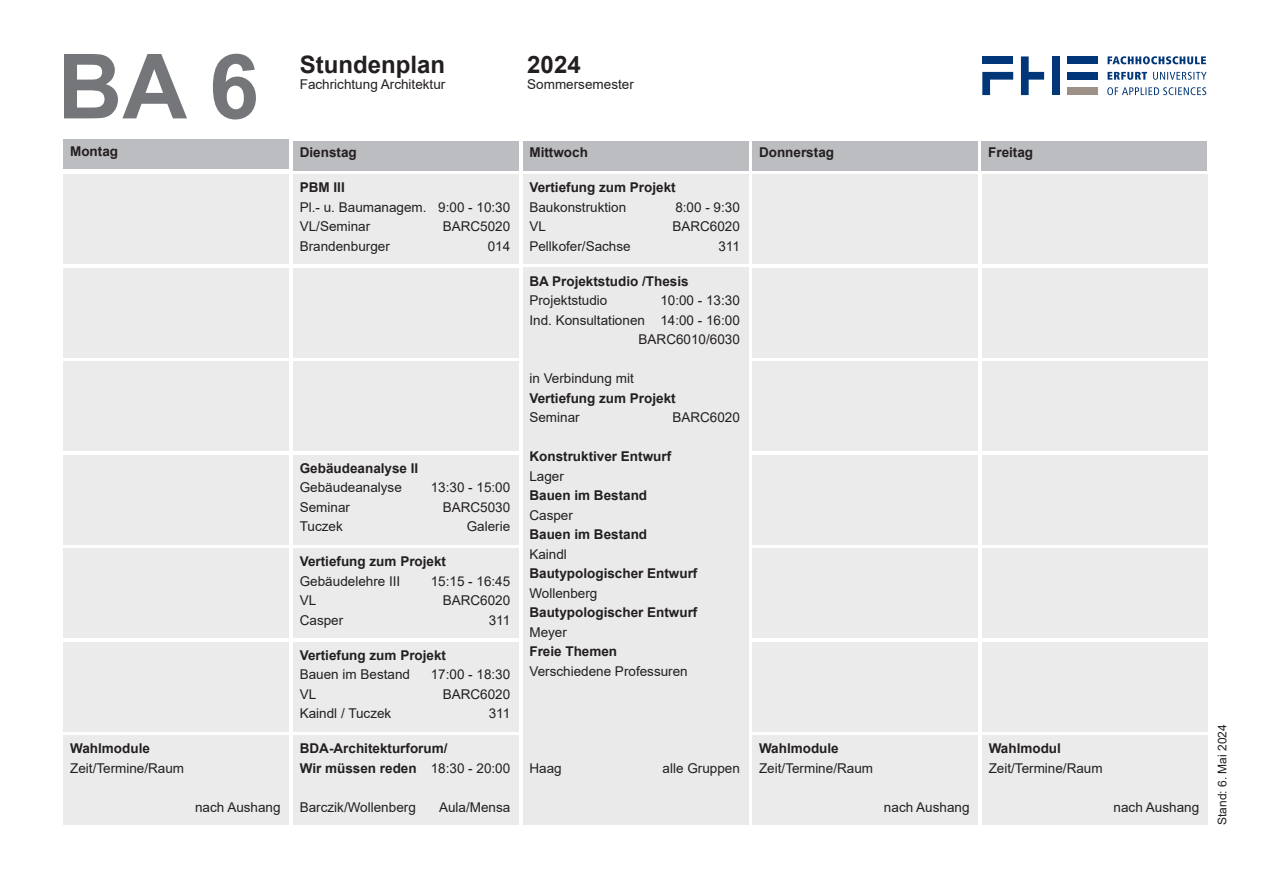
<style>
.page{position:relative;width:1263px;height:893px;background:#fff}
.page>*{position:absolute;margin:0;border:0;box-sizing:border-box;transform-origin:0 0}
.Absatzformat_1{font:700 90px "Arial";color:#757679}
.Text_Fett{font:700 24px "Arial";color:#231f20}
.Absatzformat_1-2{font:13.5px "Arial";color:#231f20}
.Absatzformat_1-3{font:700 13.5px/19.5px "Arial";color:#231f20}
.Text_Fett-2{font:13.5px "Arial";color:#231f20}
.t1{font:12px "Arial";color:#231f20}
.s1{font-weight:400}
</style>
<div class="page">
<div style="left:1067px;top:72px;width:31px;height:8px;background:#013778"></div>
<div style="left:1067px;top:56px;width:31px;height:8px;background:#013778"></div>
<div style="left:1067px;top:87px;width:31px;height:8px;background:#9d9087"></div>
<div style="left:1052px;top:56px;width:7px;height:39px;background:#013778"></div>
<svg style="left:1021px;top:56px;width:23px;height:39px"></svg>
<div style="left:982px;top:56px;width:31px;height:8px;background:#013778"></div>
<svg style="left:982px;top:72px;width:31px;height:23px"></svg>
<svg style="left:1107px;top:56px;width:99px;height:8px"></svg>
<svg style="left:1107px;top:72px;width:99px;height:8px"></svg>
<svg style="left:1107px;top:87px;width:99px;height:8px"></svg>
<div style="left:982px;top:141px;width:225px;height:29px;background:#bcbdc0"></div>
<div style="left:753px;top:141px;width:225px;height:29px;background:#bcbdc0"></div>
<div style="left:523px;top:141px;width:225px;height:29px;background:#bcbdc0"></div>
<div style="left:293px;top:141px;width:226px;height:29px;background:#bcbdc0"></div>
<div style="left:64px;top:140px;width:225px;height:29px;background:#bcbdc0"></div>
<div style="left:293px;top:642px;width:226px;height:89px;background:#ebebeb"></div>
<div style="left:293px;top:174px;width:226px;height:90px;background:#ebebeb"></div>
<div style="left:753px;top:549px;width:225px;height:89px;background:#ebebeb"></div>
<div style="left:982px;top:174px;width:226px;height:90px;background:#ebebeb"></div>
<div style="left:753px;top:642px;width:225px;height:89px;background:#ebebeb"></div>
<div style="left:523px;top:174px;width:225px;height:90px;background:#ebebeb"></div>
<div style="left:753px;top:361px;width:225px;height:90px;background:#ebebeb"></div>
<div style="left:982px;top:642px;width:226px;height:89px;background:#ebebeb"></div>
<div style="left:523px;top:268px;width:225px;height:557px;background:#eaeaea"></div>
<div style="left:64px;top:268px;width:225px;height:89px;background:#ebebeb"></div>
<div style="left:64px;top:174px;width:225px;height:90px;background:#ebebeb"></div>
<div style="left:293px;top:549px;width:226px;height:89px;background:#ebebeb"></div>
<div style="left:982px;top:549px;width:226px;height:89px;background:#ebebeb"></div>
<div style="left:753px;top:174px;width:225px;height:90px;background:#ebebeb"></div>
<div style="left:64px;top:549px;width:225px;height:89px;background:#ebebeb"></div>
<div style="left:64px;top:642px;width:225px;height:89px;background:#ebebeb"></div>
<div style="left:64px;top:455px;width:225px;height:89px;background:#ebebeb"></div>
<div style="left:293px;top:268px;width:226px;height:89px;background:#ebebeb"></div>
<div style="left:64px;top:361px;width:225px;height:90px;background:#ebebeb"></div>
<div style="left:293px;top:455px;width:226px;height:89px;background:#ebebeb"></div>
<div style="left:753px;top:268px;width:225px;height:89px;background:#ebebeb"></div>
<div style="left:753px;top:455px;width:225px;height:89px;background:#ebebeb"></div>
<div style="left:982px;top:268px;width:226px;height:89px;background:#ebebeb"></div>
<div style="left:982px;top:455px;width:226px;height:89px;background:#ebebeb"></div>
<div style="left:982px;top:361px;width:226px;height:90px;background:#ebebeb"></div>
<div style="left:293px;top:361px;width:226px;height:90px;background:#ebebeb"></div>
<div style="left:293px;top:736px;width:226px;height:89px;background:#ebebeb"></div>
<div style="left:982px;top:736px;width:226px;height:89px;background:#ebebeb"></div>
<div style="left:753px;top:736px;width:225px;height:89px;background:#ebebeb"></div>
<div style="left:64px;top:736px;width:225px;height:89px;background:#ebebeb"></div>
<p class="Absatzformat_1" style="left:57px;top:23px;width:203px">BA 6</p>
<h2 class="Text_Fett" style="left:300px;top:47px;width:147px">Stundenplan</h2>
<p class="Absatzformat_1-2" style="left:300px;top:75px;width:147px">Fachrichtung Architektur</p>
<p class="Text_Fett" style="left:527px;top:47px;width:55px">2024</p>
<p class="Text_Fett-2" style="left:527px;top:75px;width:108px">Sommersemester</p>
<p class="Absatzformat_1-3" style="left:70px;top:141px;width:49px">Montag</p>
<p class="Absatzformat_1-3" style="left:300px;top:142px;width:59px">Dienstag</p>
<p class="Absatzformat_1-3" style="left:529px;top:142px;width:60px">Mittwoch</p>
<p class="Absatzformat_1-3" style="left:759px;top:142px;width:77px">Donnerstag</p>
<p class="Absatzformat_1-3" style="left:988px;top:142px;width:47px">Freitag</p>
<p class="Absatzformat_1-3" style="left:70px;top:739px;width:81px">Wahlmodule</p>
<p class="Absatzformat_1-2" style="left:70px;top:759px;width:116px">Zeit/Termine/Raum</p>
<p class="Absatzformat_1-2" style="left:195px;top:798px;width:87px">nach Aushang</p>
<p class="Absatzformat_1-3" style="left:300px;top:178px;width:47px">PBM III</p>
<p class="Absatzformat_1-2" style="left:300px;top:197px;width:212px">Pl.- u. Baumanagem. 9:00 - 10:30</p>
<p class="Absatzformat_1-2" style="left:300px;top:217px;width:72px">VL/Seminar</p>
<p class="Absatzformat_1-2" style="left:443px;top:217px;width:69px">BARC5020</p>
<p class="Absatzformat_1-2" style="left:300px;top:236px;width:92px">Brandenburger</p>
<p class="Absatzformat_1-2" style="left:488px;top:236px;width:24px">014</p>
<p class="Absatzformat_1-3" style="left:300px;top:458px;width:120px">Gebäudeanalyse II</p>
<p class="Absatzformat_1-2" style="left:300px;top:478px;width:104px">Gebäudeanalyse</p>
<p class="Absatzformat_1-2" style="left:431px;top:478px;width:81px">13:30 - 15:00</p>
<p class="Absatzformat_1-2" style="left:300px;top:498px;width:52px">Seminar</p>
<p class="Absatzformat_1-2" style="left:443px;top:498px;width:69px">BARC5030</p>
<p class="Absatzformat_1-2" style="left:300px;top:517px;width:45px">Tuczek</p>
<p class="Absatzformat_1-2" style="left:467px;top:517px;width:45px">Galerie</p>
<p class="Absatzformat_1-3" style="left:300px;top:552px;width:148px">Vertiefung zum Projekt</p>
<p class="Absatzformat_1-2" style="left:300px;top:572px;width:102px">Gebäudelehre III</p>
<p class="Absatzformat_1-2" style="left:431px;top:572px;width:81px">15:15 - 16:45</p>
<p class="Absatzformat_1-2" style="left:300px;top:591px;width:18px">VL</p>
<p class="Absatzformat_1-2" style="left:443px;top:591px;width:69px">BARC6020</p>
<p class="Absatzformat_1-2" style="left:300px;top:611px;width:45px">Casper</p>
<p class="Absatzformat_1-2" style="left:489px;top:611px;width:23px">311</p>
<p class="Absatzformat_1-3" style="left:300px;top:645px;width:148px">Vertiefung zum Projekt</p>
<p class="Absatzformat_1-2" style="left:300px;top:665px;width:112px">Bauen im Bestand</p>
<p class="Absatzformat_1-2" style="left:431px;top:665px;width:81px">17:00 - 18:30</p>
<p class="Absatzformat_1-2" style="left:300px;top:685px;width:18px">VL</p>
<p class="Absatzformat_1-2" style="left:443px;top:685px;width:69px">BARC6020</p>
<p class="Absatzformat_1-2" style="left:300px;top:704px;width:93px">Kaindl / Tuczek</p>
<p class="Absatzformat_1-2" style="left:489px;top:704px;width:23px">311</p>
<p class="Absatzformat_1-3" style="left:300px;top:739px;width:149px">BDA-Architekturforum/</p>
<p class="Absatzformat_1-3" style="left:300px;top:758px;width:212px">Wir müssen reden <span class="s1">18:30 - 20:00</span></p>
<p class="Absatzformat_1-2" style="left:300px;top:798px;width:118px">Barczik/Wollenberg</p>
<p class="Absatzformat_1-2" style="left:439px;top:798px;width:73px">Aula/Mensa</p>
<p class="Absatzformat_1-3" style="left:529px;top:178px;width:148px">Vertiefung zum Projekt</p>
<p class="Absatzformat_1-2" style="left:529px;top:197px;width:98px">Baukonstruktion</p>
<p class="Absatzformat_1-2" style="left:675px;top:197px;width:66px">8:00 - 9:30</p>
<p class="Absatzformat_1-2" style="left:529px;top:217px;width:18px">VL</p>
<p class="Absatzformat_1-2" style="left:672px;top:217px;width:69px">BARC6020</p>
<p class="Absatzformat_1-2" style="left:529px;top:236px;width:103px">Pellkofer/Sachse</p>
<p class="Absatzformat_1-2" style="left:718px;top:236px;width:23px">311</p>
<p class="Absatzformat_1-3" style="left:529px;top:271px;width:161px">BA Projektstudio /Thesis<br><span class="s1">Projektstudio</span></p>
<p class="Absatzformat_1-2" style="left:660px;top:291px;width:81px">10:00 - 13:30</p>
<p class="Absatzformat_1-2" style="left:529px;top:311px;width:212px">Ind. Konsultationen 14:00 - 16:00</p>
<p class="Absatzformat_1-2" style="left:639px;top:330px;width:103px">BARC6010/6030</p>
<p class="Absatzformat_1-2" style="left:529px;top:369px;width:106px">in Verbindung mit</p>
<p class="Absatzformat_1-3" style="left:529px;top:388px;width:148px">Vertiefung zum Projekt</p>
<p class="Absatzformat_1-2" style="left:529px;top:408px;width:52px">Seminar</p>
<p class="Absatzformat_1-2" style="left:672px;top:408px;width:69px">BARC6020</p>
<p class="Absatzformat_1-3" style="left:529px;top:447px;width:143px">Konstruktiver Entwurf</p>
<p class="Absatzformat_1-2" style="left:529px;top:467px;width:36px">Lager</p>
<p class="Absatzformat_1-3" style="left:529px;top:486px;width:119px">Bauen im Bestand</p>
<p class="Absatzformat_1-2" style="left:529px;top:506px;width:45px">Casper</p>
<p class="Absatzformat_1-3" style="left:529px;top:525px;width:119px">Bauen im Bestand</p>
<p class="Absatzformat_1-2" style="left:529px;top:545px;width:39px">Kaindl</p>
<p class="Absatzformat_1-3" style="left:529px;top:564px;width:170px">Bautypologischer Entwurf</p>
<p class="Absatzformat_1-2" style="left:529px;top:584px;width:70px">Wollenberg</p>
<p class="Absatzformat_1-3" style="left:529px;top:603px;width:170px">Bautypologischer Entwurf</p>
<p class="Absatzformat_1-2" style="left:529px;top:623px;width:39px">Meyer</p>
<p class="Absatzformat_1-3" style="left:529px;top:642px;width:89px">Freie Themen</p>
<p class="Absatzformat_1-2" style="left:529px;top:662px;width:160px">Verschiedene Professuren</p>
<p class="Absatzformat_1-2" style="left:529px;top:759px;width:34px">Haag</p>
<p class="Absatzformat_1-2" style="left:663px;top:759px;width:79px">alle Gruppen</p>
<p class="Absatzformat_1-3" style="left:759px;top:739px;width:81px">Wahlmodule</p>
<p class="Absatzformat_1-2" style="left:759px;top:759px;width:116px">Zeit/Termine/Raum</p>
<p class="Absatzformat_1-2" style="left:884px;top:798px;width:87px">nach Aushang</p>
<p class="Absatzformat_1-3" style="left:989px;top:739px;width:74px">Wahlmodul</p>
<p class="Absatzformat_1-2" style="left:989px;top:759px;width:116px">Zeit/Termine/Raum</p>
<p class="Absatzformat_1-2" style="left:1113px;top:798px;width:87px">nach Aushang</p>
<p class="t1" style="left:1214px;top:825px;width:102px;rotate:-90deg">Stand: 6. Mai 2024</p>
</div>
